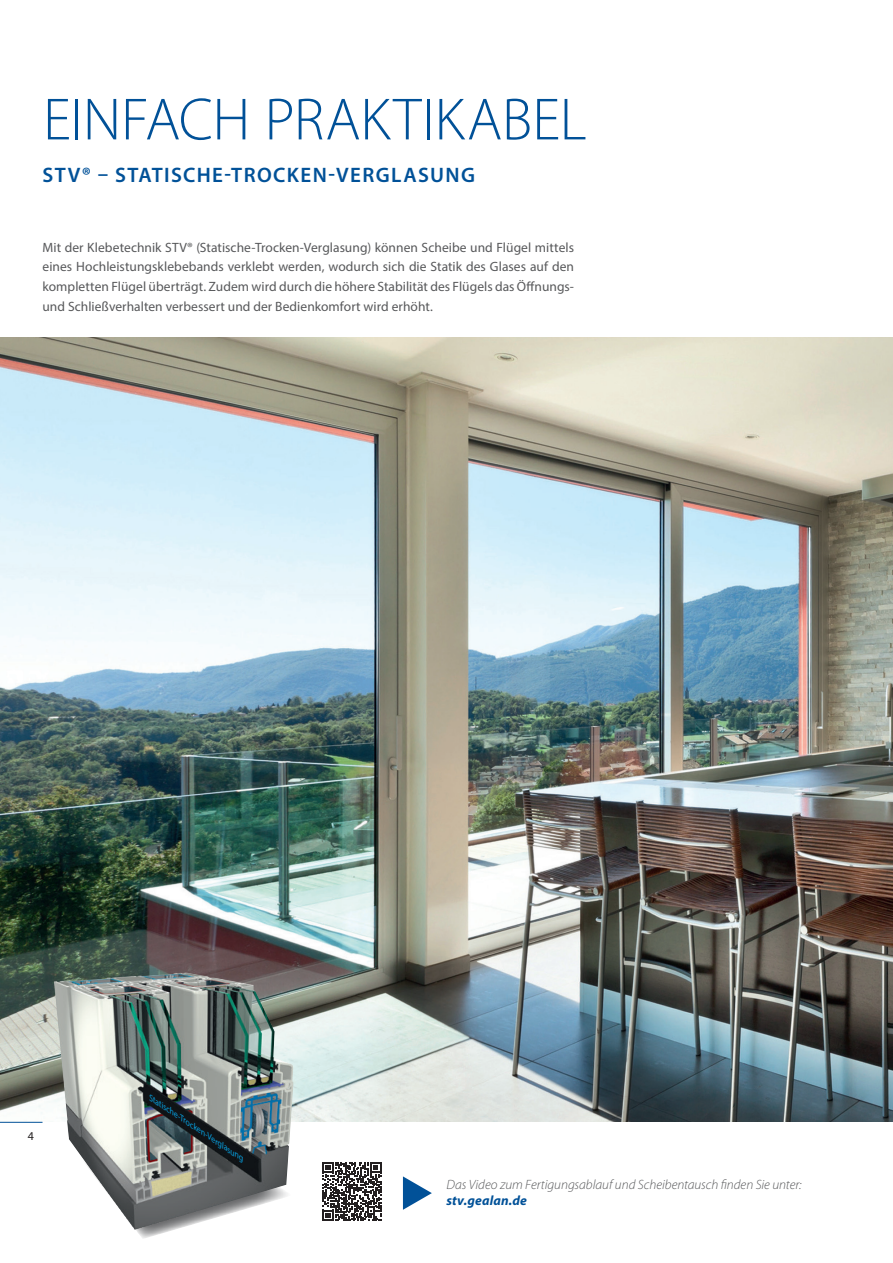
<style>
.page{position:relative;width:893px;height:1263px;background:#fff}
.page>*{position:absolute;margin:0;border:0;box-sizing:border-box;transform-origin:0 0}
.t1{font:300 60px "Myriad Pro";letter-spacing:-.005em;color:#015198}
.t2{font:600 21px "Myriad Pro";letter-spacing:.065em;color:#015198}
.t3{font:13.5px/19.6px "Myriad Pro";letter-spacing:.005em;color:#57585a;text-align:justify}
.t4{font:italic 300 13.5px "Myriad Pro";color:#57585a}
.t5{font:italic 700 13.5px "Myriad Pro";letter-spacing:.01em;color:#015198}
.t6{font:12px "Myriad Pro";color:#231f20}
.t7{font:italic 8.1px "Myriad Pro";color:#069ddc;scale:1.15 1}
</style>
<div class="page">
<img style="left:0;top:337px;width:893px;height:785px">
<hr style="left:0;top:1122px;width:43px;height:1px;background:#015198">
<svg style="left:136px;top:1230px;width:36px;height:8px"></svg>
<img style="left:54px;top:972px;width:240px;height:258px">
<svg style="left:403px;top:1176px;width:29px;height:34px"></svg>
<svg style="left:322px;top:1162px;width:59px;height:59px"></svg>
<h1 class="t1" style="left:43px;top:83px;width:545px">EINFACH PRAKTIKABEL</h1>
<h2 class="t2" style="left:43px;top:161px;width:434px">STV® – STATISCHE-TROCKEN-VERGLASUNG</h2>
<p class="t3" style="left:43px;top:237px;width:533px">Mit der Klebetechnik STV® (Statische-Trocken-Verglasung) können Scheibe und Flügel mittels eines Hochleistungsklebebands verklebt werden, wodurch sich die Statik des Glases auf den kompletten Flügel überträgt. Zudem wird durch die höhere Stabilität des Flügels das Öffnungs&shy;und Schließverhalten verbessert und der Bedienkomfort wird erhöht.</p>
<p class="t6" style="left:28px;top:1128px;width:8px">4</p>
<p class="t7" style="left:154px;top:1093px;width:100px;rotate:34deg">Statische-Trocken-Verglasung</p>
<p class="t4" style="left:446px;top:1176px;width:357px">Das Video zum Fertigungsablauf und Scheibentausch finden Sie unter:</p>
<p class="t5" style="left:446px;top:1191px;width:82px">stv.gealan.de</p>
</div>
